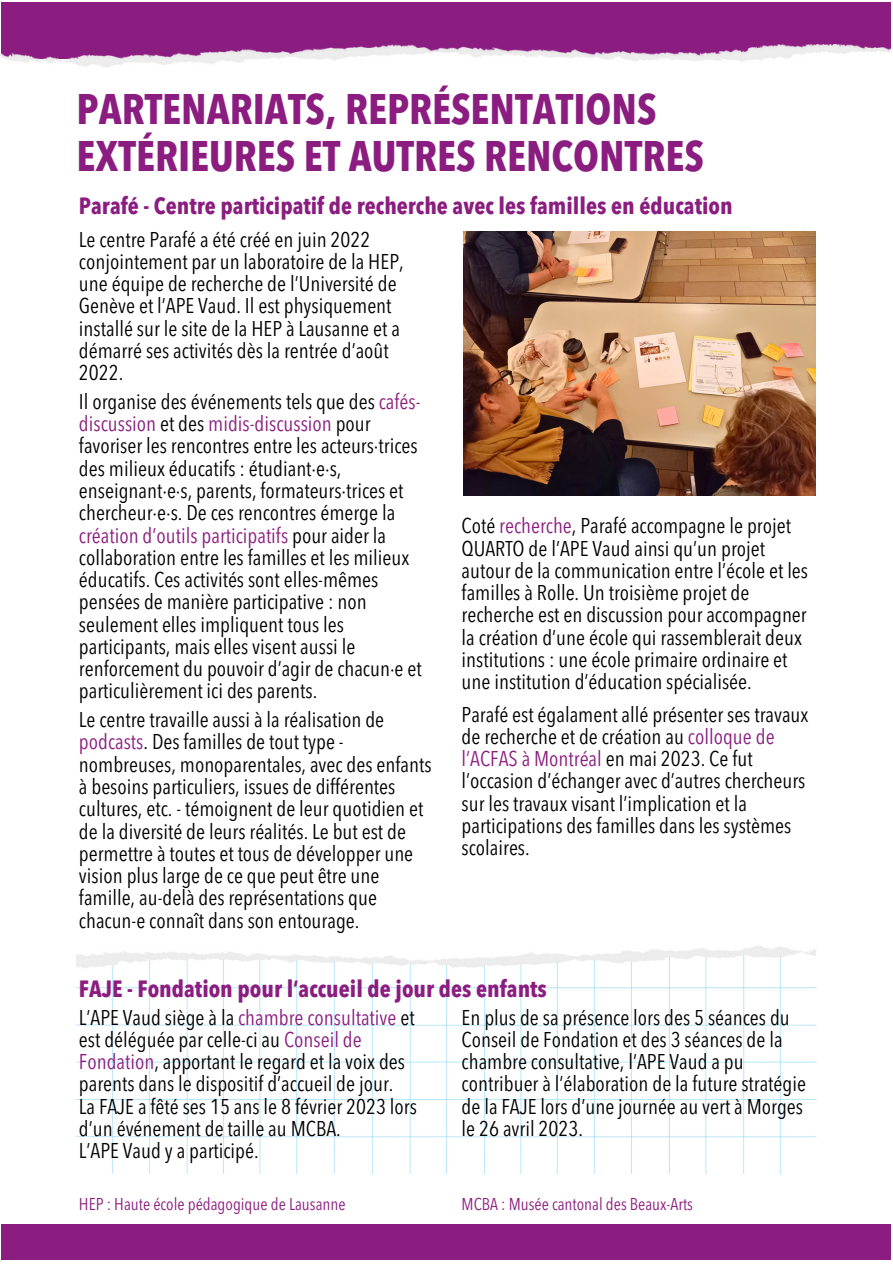
<style>
.page{position:relative;width:893px;height:1264px;background:#fff}
.page>*{position:absolute;margin:0;border:0;box-sizing:border-box;transform-origin:0 0}
.t1{font:700 condensed 42.45px/46px "Avenir Next LT Pro";color:#8c1d80}
.t2{font:700 condensed 23.25px "Avenir Next LT Pro";color:#8c1d80}
.t3{font:condensed 21.15px/22.2px "Avenir Next LT Pro";color:#000}
.t4{font:condensed 16.95px "Avenir Next LT Pro";color:#8c1d80}
.s1{color:#8c1d80}
</style>
<div class="page">
<div style="left:1px;top:1224px;width:890px;height:36px;background:#8c1d80"></div>
<img style="left:463px;top:231px;width:352px;height:264px">
<img style="left:76px;top:950px;width:740px;height:223px">
<img style="left:76px;top:946px;width:739px;height:34px">
<div style="left:1px;top:2px;width:890px;height:56px;background:#8c1d80"></div>
<img style="left:0;top:45px;width:890px;height:23px">
<p class="t1" style="left:77px;top:91px;width:628px">PARTENARIATS, REPRÉSENTATIONS<br>EXTÉRIEURES ET AUTRES RENCONTRES</p>
<p class="t2" style="left:79px;top:197px;width:655px">Parafé - Centre participatif de recherche avec les familles en éducation</p>
<p class="t3" style="left:79px;top:230px;width:326px">Le centre Parafé a été créé en juin 2022 conjointement par un laboratoire de la HEP,</p>
<p class="t3" style="left:79px;top:274px;width:322px">une équipe de recherche de l’Université de Genève et l’APE Vaud. Il est physiquement installé sur le site de la HEP à Lausanne et a démarré ses activités dès la rentrée d’août 2022.</p>
<p class="t3" style="left:79px;top:392px;width:344px">Il organise des événements tels que des <span class="s1">cafés&shy;discussion</span> et des <span class="s1">midis-discussion</span> pour favoriser les rencontres entre les acteurs·trices des milieux éducatifs : étudiant·e·s, enseignant·e·s, parents, formateurs·trices et chercheur·e·s. De ces rencontres émerge la <span class="s1">création d’outils participatifs</span> pour aider la collaboration entre les familles et les milieux éducatifs. Ces activités sont elles-mêmes pensées de manière participative : non seulement elles impliquent tous les participants, mais elles visent aussi le renforcement du pouvoir d’agir de chacun·e et particulièrement ici des parents.</p>
<p class="t3" style="left:79px;top:710px;width:354px">Le centre travaille aussi à la réalisation de <span class="s1">podcasts</span>. Des familles de tout type - nombreuses, monoparentales, avec des enfants à besoins particuliers, issues de différentes cultures, etc. - témoignent de leur quotidien et de la diversité de leurs réalités. Le but est de permettre à toutes et tous de développer une vision plus large de ce que peut être une famille, au-delà des représentations que chacun-e connaît dans son entourage.</p>
<p class="t3" style="left:461px;top:517px;width:348px">Coté <span class="s1">recherche</span>, Parafé accompagne le projet QUARTO de l’APE Vaud ainsi qu’un projet autour de la communication entre l’école et les familles à Rolle. Un troisième projet de recherche est en discussion pour accompagner la création d’une école qui rassemblerait deux institutions : une école primaire ordinaire et une institution d’éducation spécialisée.</p>
<p class="t3" style="left:461px;top:705px;width:348px">Parafé est égalament allé présenter ses travaux de recherche et de création au <span class="s1">colloque de l’ACFAS à Montréal</span> en mai 2023. Ce fut l’occasion d’échanger avec d’autres chercheurs sur les travaux visant l’implication et la participations des familles dans les systèmes scolaires.</p>
<p class="t2" style="left:79px;top:979px;width:469px">FAJE - Fondation pour l‘accueil de jour des enfants</p>
<p class="t3" style="left:79px;top:1008px;width:337px">L’APE Vaud siège à la <span class="s1">chambre consultative</span> et est déléguée par celle-ci au <span class="s1">Conseil de Fondation</span>, apportant le regard et la voix des parents dans le dispositif d’accueil de jour.</p>
<p class="t3" style="left:79px;top:1097px;width:339px">La FAJE a fêté ses 15 ans le 8 février 2023 lors d’un événement de taille au MCBA.</p>
<p class="t3" style="left:79px;top:1141px;width:181px">L’APE Vaud y a participé.</p>
<p class="t4" style="left:79px;top:1197px;width:268px">HEP : Haute école pédagogique de Lausanne</p>
<p class="t3" style="left:461px;top:1008px;width:346px">En plus de sa présence lors des 5 séances du Conseil de Fondation et des 3 séances de la chambre consultative, l’APE Vaud a pu contribuer à l’élaboration de la future stratégie de la FAJE lors d’une journée au vert à Morges le 26 avril 2023.</p>
<p class="t4" style="left:461px;top:1197px;width:233px">MCBA : Musée cantonal des Beaux-Arts</p>
</div>
